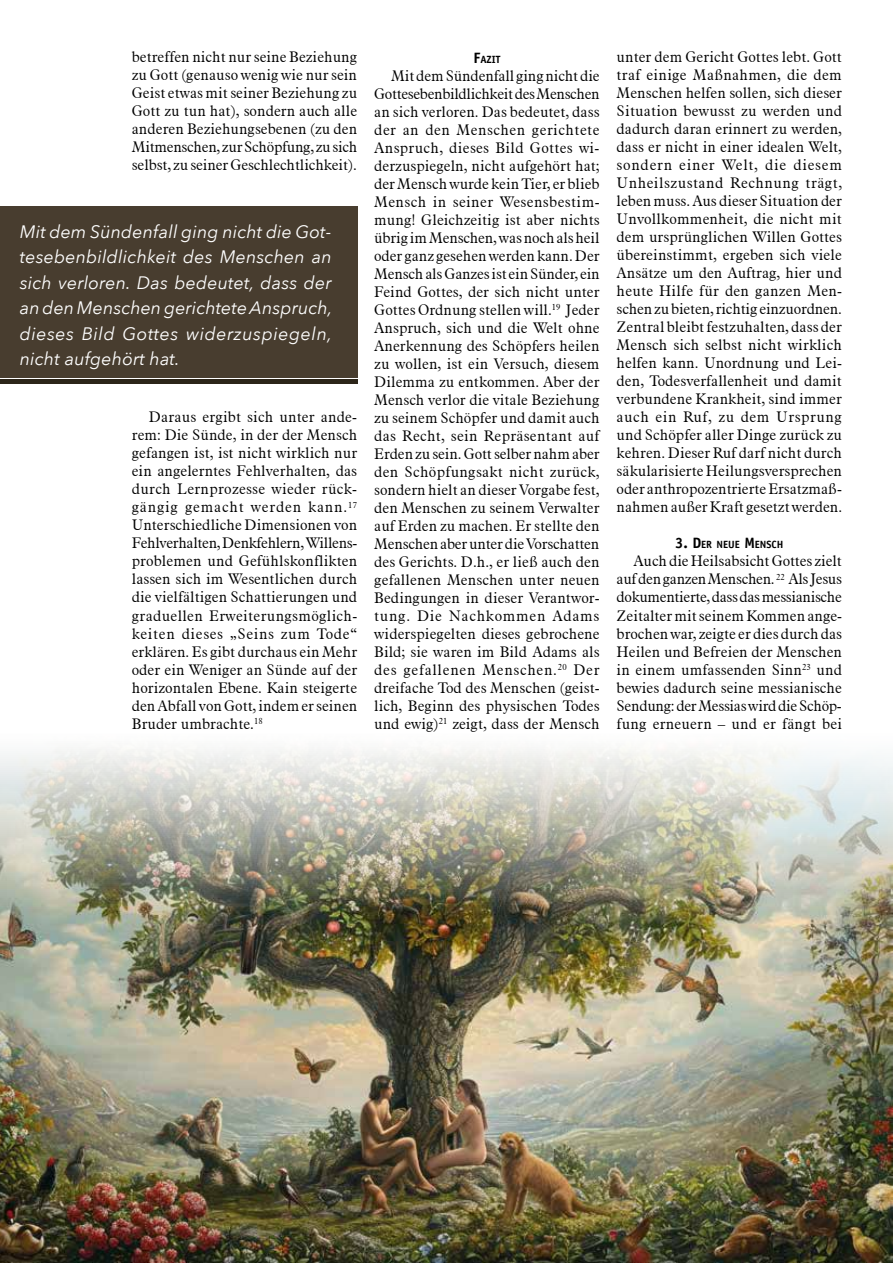
<style>
.page{position:relative;width:893px;height:1263px;background:#fff}
.page>*{position:absolute;margin:0;border:0;box-sizing:border-box;transform-origin:0 0}
.t1{font:italic 18px/25.5px "Avenir Next";letter-spacing:.03em;color:#fff;text-align:justify}
.t2{font:300 15px/18px "Aldine 721 BT";letter-spacing:-.005em;color:#000;text-align:justify}
.t3{font:700 10.5px "Officina Sans";color:#000}
.s1{font-size:15px}
</style>
<div class="page">
<div style="left:0;top:207px;width:357px;height:171px;background:#483d2f"></div>
<div style="left:0;top:379px;width:357px;height:5px;background:#2c2519"></div>
<img style="left:0;top:747px;width:893px;height:516px">
<p class="t2" style="left:132px;top:48px;width:227px">betreffen nicht nur seine Beziehung zu Gott (genauso wenig wie nur sein Geist etwas mit seiner Beziehung zu Gott zu tun hat), sondern auch alle anderen Beziehungsebenen (zu den Mitmenschen, zur Schöpfung, zu sich selbst, zu seiner Geschlechtlichkeit).</p>
<p class="t1" style="left:20px;top:218px;width:314px">Mit dem Sündenfall ging nicht die Got&shy;tesebenbildlichkeit des Menschen an sich verloren. Das bedeutet, dass der an den Menschen gerichtete Anspruch, dieses Bild Gottes widerzuspiegeln, nicht aufgehört hat.</p>
<p class="t2" style="left:132px;top:408px;width:227px;text-indent:17px">Daraus ergibt sich unter ande&shy;rem: Die Sünde, in der der Mensch gefangen ist, ist nicht wirklich nur ein angelerntes Fehlverhalten, das durch Lernprozesse wieder rück&shy;gängig gemacht werden kann.<sup>17<br></sup>Unterschiedliche Dimensionen von Fehlverhalten, Denkfehlern, Willens&shy;problemen und Gefühlskonflikten lassen sich im Wesentlichen durch die vielfältigen Schattierungen und graduellen Erweiterungsmöglich&shy;keiten dieses „Seins zum Tode“ erklären. Es gibt durchaus ein Mehr oder ein Weniger an Sünde auf der horizontalen Ebene. Kain steigerte den Abfall von Gott, indem er seinen Bruder umbrachte.<sup>18</sup></p>
<p class="t3" style="left:473px;top:53px;width:28px"><span class="s1">F</span>AZIT</p>
<p class="t2" style="left:374px;top:67px;width:227px;text-indent:17px">Mit dem Sündenfall ging nicht die Gottesebenbildlichkeit des Menschen an sich verloren. Das bedeutet, dass der an den Menschen gerichtete Anspruch, dieses Bild Gottes wi&shy;derzuspiegeln, nicht aufgehört hat; der Mensch wurde kein Tier, er blieb Mensch in seiner Wesensbestim&shy;mung! Gleichzeitig ist aber nichts übrig im Menschen, was noch als heil oder ganz gesehen werden kann. Der Mensch als Ganzes ist ein Sünder, ein Feind Gottes, der sich nicht unter Gottes Ordnung stellen will.<sup>19</sup> Jeder Anspruch, sich und die Welt ohne Anerkennung des Schöpfers heilen zu wollen, ist ein Versuch, diesem Dilemma zu entkommen. Aber der Mensch verlor die vitale Beziehung zu seinem Schöpfer und damit auch das Recht, sein Repräsentant auf Erden zu sein. Gott selber nahm aber den Schöpfungsakt nicht zurück, sondern hielt an dieser Vorgabe fest, den Menschen zu seinem Verwalter auf Erden zu machen. Er stellte den Menschen aber unter die Vorschatten des Gerichts. D.h., er ließ auch den gefallenen Menschen unter neuen Bedingungen in dieser Verantwor&shy;tung. Die Nachkommen Adams widerspiegelten dieses gebrochene Bild; sie waren im Bild Adams als des gefallenen Menschen.<sup>20</sup> Der dreifache Tod des Menschen (geist&shy;lich, Beginn des physischen Todes und ewig)<sup>21</sup> zeigt, dass der Mensch</p>
<p class="t2" style="left:617px;top:48px;width:227px">unter dem Gericht Gottes lebt. Gott traf einige Maßnahmen, die dem Menschen helfen sollen, sich dieser Situation bewusst zu werden und dadurch daran erinnert zu werden, dass er nicht in einer idealen Welt, sondern einer Welt, die diesem Unheilszustand Rechnung trägt, leben muss. Aus dieser Situation der Unvollkommenheit, die nicht mit dem ursprünglichen Willen Gottes übereinstimmt, ergeben sich viele Ansätze um den Auftrag, hier und heute Hilfe für den ganzen Men&shy;schen zu bieten, richtig einzuordnen.<br>Zentral bleibt festzuhalten, dass der Mensch sich selbst nicht wirklich helfen kann. Unordnung und Lei&shy;den, Todesverfallenheit und damit verbundene Krankheit, sind immer auch ein Ruf, zu dem Ursprung und Schöpfer aller Dinge zurück zu kehren. Dieser Ruf darf nicht durch säkularisierte Heilungsversprechen oder anthropozentrierte Ersatzmaß&shy;nahmen außer Kraft gesetzt werden.</p>
<p class="t3" style="left:675px;top:538px;width:110px"><span class="s1">3. D</span>ER NEUE <span class="s1">M</span>ENSCH</p>
<p class="t2" style="left:617px;top:552px;width:227px;text-indent:17px">Auch die Heilsabsicht Gottes zielt auf den ganzen Menschen. <sup>22</sup> Als Jesus dokumentierte, dass das messianische Zeitalter mit seinem Kommen ange&shy;brochen war, zeigte er dies durch das Heilen und Befreien der Menschen in einem umfassenden Sinn<sup>23</sup> und bewies dadurch seine messianische Sendung: der Messias wird die Schöp&shy;fung erneuern – und er fängt bei</p>
</div>
